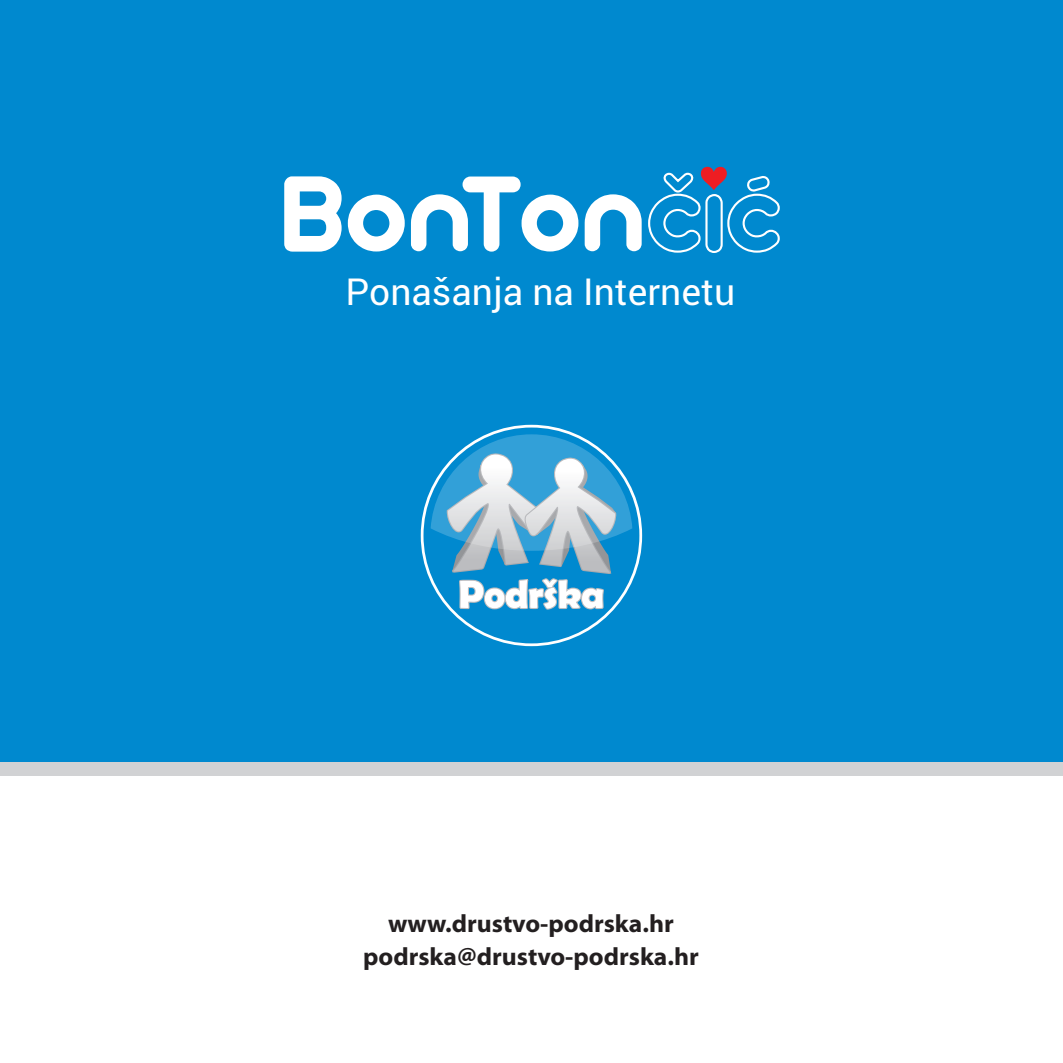
<style>
.page{position:relative;width:1063px;height:1063px;background:#fff}
.page>*{position:absolute;margin:0;border:0;box-sizing:border-box;transform-origin:0 0}
.t1{font:117.5px "Arista 2.0";color:#fff}
.t2{font:37.25px "Roboto";color:#fff}
.t3{font:700 25px/33.5px "Myriad Web Pro";color:#231f20;text-align:center}
</style>
<div class="page">
<div style="left:0;top:0;width:1063px;height:766px;background:#0089cf"></div>
<div style="left:0;top:763px;width:1063px;height:13px;background:#d1d2d4"></div>
<svg style="left:431px;top:424px;width:201px;height:187px"></svg>
<svg style="left:648px;top:167px;width:132px;height:86px"></svg>
<h1 class="t1" style="left:280px;top:142px;width:367px">BonTon</h1>
<h2 class="t2" style="left:346px;top:266px;width:391px">Ponašanja na Internetu</h2>
<p class="t3" style="left:363px;top:907px;width:337px">www.drustvo-podrska.hr podrska@drustvo-podrska.hr</p>
</div>
